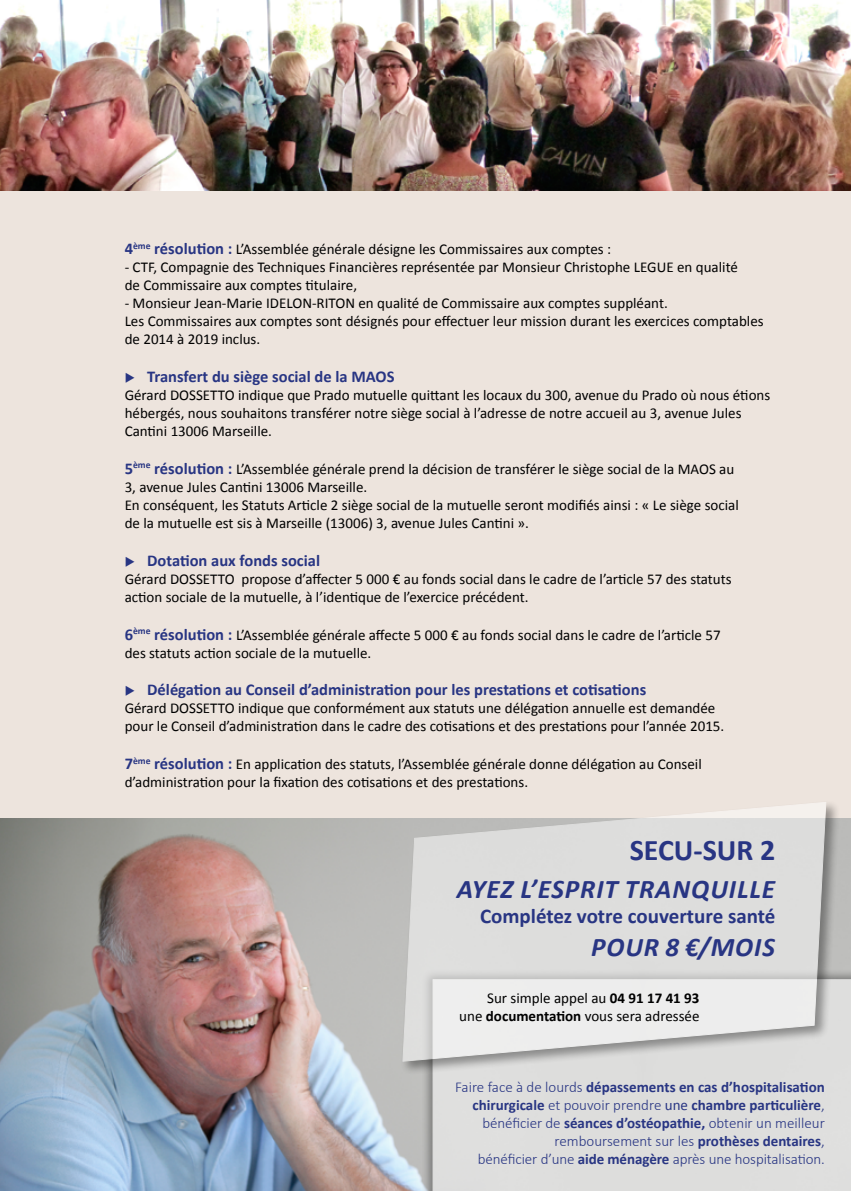
<style>
.page{position:relative;width:851px;height:1191px;background:#fff}
.page>*{position:absolute;margin:0;border:0;box-sizing:border-box;transform-origin:0 0}
.t1{font:700 30px "Calibri";color:#283583}
.t2{font:italic 700 27px "Calibri";letter-spacing:.035em;color:#283583}
.t3{font:700 21px "Calibri";color:#283583}
.t4{font:700 16.5px "Calibri";color:#283583}
.t5{font:15px/18px "Calibri";color:#000}
.t6{font:300 15px/18px "Calibri";letter-spacing:-.005em;color:#283583;text-align:right}
.s1{font-weight:700;font-size:16.5px;color:#283583}
.s2{font-weight:700}
.s3{font-weight:400}
</style>
<div class="page">
<div style="left:0;top:166px;width:850px;height:1025px;background:#ede4dd"></div>
<img style="left:0;top:0;width:850px;height:191px">
<img style="left:0;top:818px;width:421px;height:373px">
<div style="left:433px;top:979px;width:417px;height:212px;background:#dddddc"></div>
<div style="left:400px;top:800px;width:440px;height:276px;background:#000;opacity:.75"></div>
<svg style="left:402px;top:802px;width:424px;height:259px;fill:#dddddc"></svg>
<svg style="left:734px;top:921px;width:6px;height:6px"></svg>
<p class="t5" style="left:125px;top:240px;width:488px"><span class="s1">4</span><sup>ème</sup> <span class="s1">résolution :</span> L’Assemblée générale désigne les Commissaires aux comptes :</p>
<p class="t5" style="left:125px;top:258px;width:614px">- CTF, Compagnie des Techniques Financières représentée par Monsieur Christophe LEGUE en qualité de Commissaire aux comptes titulaire,</p>
<p class="t5" style="left:125px;top:294px;width:640px">- Monsieur Jean-Marie IDELON-RITON en qualité de Commissaire aux comptes suppléant.<br>Les Commissaires aux comptes sont désignés pour effectuer leur mission durant les exercices comptables de 2014 à 2019 inclus.</p>
<p class="t4" style="left:125px;top:366px;width:271px">◆ Transfert du siège social de la MAOS</p>
<p class="t5" style="left:125px;top:386px;width:647px">Gérard DOSSETTO indique que Prado mutuelle quittant les locaux du 300, avenue du Prado où nous étions hébergés, nous souhaitons transférer notre siège social à l’adresse de notre accueil au 3, avenue Jules<br>Cantini 13006 Marseille.</p>
<p class="t5" style="left:125px;top:460px;width:615px"><span class="s1">5</span><sup>ème</sup> <span class="s1">résolution :</span> L’Assemblée générale prend la décision de transférer le siège social de la MAOS au 3, avenue Jules Cantini 13006 Marseille.<br>En conséquent, les Statuts Article 2 siège social de la mutuelle seront modifiés ainsi : « Le siège social de la mutuelle est sis à Marseille (13006) 3, avenue Jules Cantini ».</p>
<p class="t4" style="left:125px;top:549px;width:197px">◆ Dotation aux fonds social</p>
<p class="t5" style="left:125px;top:570px;width:608px">Gérard DOSSETTO propose d’affecter 5 000 € au fonds social dans le cadre de l’article 57 des statuts action sociale de la mutuelle, à l’identique de l’exercice précédent.</p>
<p class="t5" style="left:125px;top:625px;width:597px"><span class="s1">6</span><sup>ème</sup> <span class="s1">résolution :</span> L’Assemblée générale affecte 5 000 € au fonds social dans le cadre de l’article 57 des statuts action sociale de la mutuelle.</p>
<p class="t4" style="left:125px;top:679px;width:523px">◆ Délégation au Conseil d’administration pour les prestations et cotisations</p>
<p class="t5" style="left:125px;top:699px;width:601px">Gérard DOSSETTO indique que conformément aux statuts une délégation annuelle est demandée pour le Conseil d’administration dans le cadre des cotisations et des prestations pour l’année 2015.</p>
<p class="t5" style="left:125px;top:755px;width:578px"><span class="s1">7</span><sup>ème</sup> <span class="s1">résolution :</span> En application des statuts, l’Assemblée générale donne délégation au Conseil d’administration pour la fixation des cotisations et des prestations.</p>
<h1 class="t1" style="left:629px;top:830px;width:147px">SECU-SUR 2</h1>
<h2 class="t2" style="left:456px;top:872px;width:319px">AYEZ L’ESPRIT TRANQUILLE</h2>
<h3 class="t3" style="left:480px;top:903px;width:297px">Complétez votre couverture santé</h3>
<h2 class="t2" style="left:591px;top:929px;width:185px">POUR 8 €/MOIS</h2>
<p class="t5" style="left:459px;top:989px;width:242px;text-align:right">Sur simple appel au <span class="s2">04 91 17 41 93<br></span>une <span class="s2">documentation</span> vous sera adressée</p>
<p class="t6" style="left:455px;top:1078px;width:371px">Faire face à de lourds <span class="s2">dépassements en cas d’hospitalisation chirurgicale</span> et pouvoir prendre <span class="s3">une</span> <span class="s2">chambre particulière</span>, bénéficier de <span class="s2">séances d’ostéopathie,</span> obtenir un meilleur remboursement sur les <span class="s2">prothèses dentaires</span>,<br>bénéficier d’une <span class="s2">aide ménagère</span> après une hospitalisation.</p>
</div>
